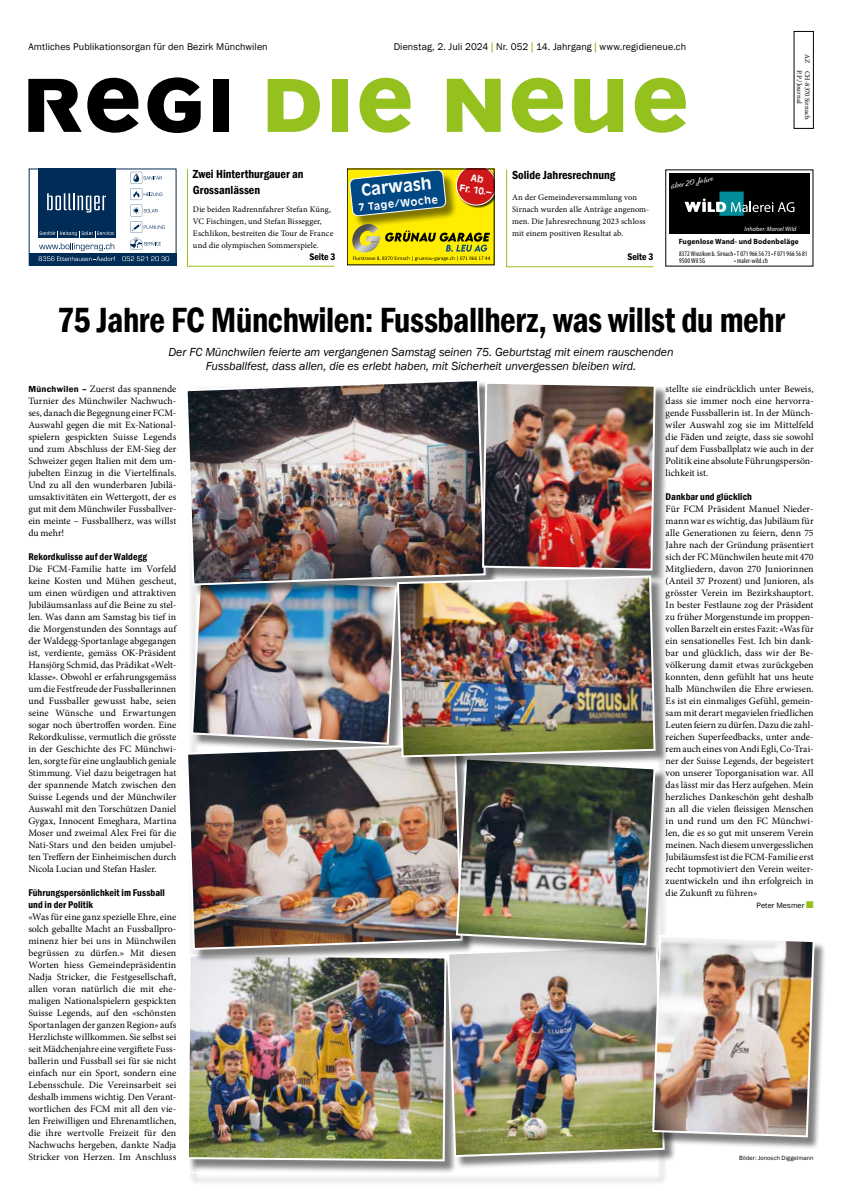
<style>
.page{position:relative;width:842px;height:1191px;background:#fff}
.page>*{position:absolute;margin:0;border:0;box-sizing:border-box;transform-origin:0 0}
.t1{font:600 condensed 36px "Franklin Gothic";letter-spacing:-.015em;color:#000;scale:.95 1}
.t2{font:700 16px "Antique Olive";color:#fff}
.t3{font:italic 12px/14px "Franklin Gothic";letter-spacing:-.01em;color:#000;text-align:center}
.t4{font:600 condensed 12px/16px "Franklin Gothic";color:#000}
.t5{font:10px "Franklin Gothic";letter-spacing:.01em;color:#000}
.t6{font:600 condensed 10px/12px "Franklin Gothic";letter-spacing:.005em;color:#000}
.t7{font:700 10px "Antique Olive";color:#fff}
.t8{font:9.8px/12px "Minion Pro";color:#000;text-align:justify}
.t9{font:600 condensed 9.8px "Franklin Gothic";color:#000}
.t10{font:9.4px "Alisha";color:#fff}
.t11{font:700 9.3px/11.2px "Antique Olive";color:#fff;text-align:center}
.t12{font:8.5px/12px "Minion Pro";letter-spacing:.01em;color:#000}
.t13{font:8px "Franklin Gothic";letter-spacing:.005em;color:#000}
.t14{font:700 7.6px "Myriad Pro";letter-spacing:.015em;color:#000}
.t15{font:condensed 7.1px "Myriad Pro";letter-spacing:.015em;color:#000}
.t16{font:condensed 7px "Myriad Pro";letter-spacing:.015em;color:#000}
.t17{font:7px "Minion Pro";letter-spacing:.005em;color:#000}
.t18{font:6.3px "Franklin Gothic";letter-spacing:.01em;color:#000}
.t19{font:italic 6.3px "Myriad Pro";letter-spacing:.015em;color:#fff}
.s1{font-family:"Frutiger LT Pro";font-weight:700;color:#95c11f}
.s2{font-family:"Franklin Gothic";font-weight:600;font-size:9px}
.s3{color:#95c11f}
</style>
<div class="page">
<svg style="left:28px;top:78px;width:111px;height:55px"></svg>
<svg style="left:147px;top:77px;width:54px;height:56px"></svg>
<div style="left:213px;top:79px;width:16px;height:53px;background:#000"></div>
<svg style="left:268px;top:79px;width:52px;height:53px"></svg>
<div style="left:332px;top:79px;width:16px;height:53px;background:#95c11f"></div>
<svg style="left:359px;top:78px;width:52px;height:55px"></svg>
<svg style="left:447px;top:79px;width:54px;height:53px"></svg>
<svg style="left:512px;top:78px;width:51px;height:55px"></svg>
<svg style="left:574px;top:79px;width:49px;height:54px"></svg>
<svg style="left:635px;top:78px;width:51px;height:55px"></svg>
<div style="left:794px;top:31px;width:20px;height:98px;border:1px solid #000"></div>
<div style="left:29px;top:253px;width:147px;height:12px;background:#002c57"></div>
<svg style="left:130px;top:172px;width:35px;height:77px"></svg>
<div style="left:38px;top:169px;width:77px;height:69px;background:#002c57"></div>
<svg style="left:47px;top:193px;width:59px;height:19px"></svg>
<svg style="left:39px;top:231px;width:76px;height:30px"></svg>
<svg style="left:122px;top:256px;width:55px;height:10px"></svg>
<div style="left:29px;top:169px;width:147px;height:96px;border:1px solid #002c58"></div>
<svg style="left:506px;top:169px;width:148px;height:98px"></svg>
<svg style="left:187px;top:169px;width:148px;height:98px"></svg>
<div style="left:347px;top:169px;width:147px;height:96px;background:#ffed00"></div>
<div style="left:457px;top:169px;width:37px;height:40px;background:#000;opacity:.75"></div>
<svg style="left:458px;top:171px;width:34px;height:35px"></svg>
<div style="left:351px;top:171px;width:107px;height:57px;background:#000;opacity:.5"></div>
<svg style="left:349px;top:171px;width:97px;height:45px;background:#316673"></svg>
<svg style="left:351px;top:224px;width:139px;height:37px"></svg>
<div style="left:669px;top:173px;width:141px;height:61px;background:#000"></div>
<div style="left:719px;top:192px;width:25px;height:24px;background:#008d98"></div>
<svg style="left:684px;top:198px;width:110px;height:14px"></svg>
<div style="left:189px;top:956px;width:270px;height:217px;background:#000;opacity:.5"></div>
<img style="left:188px;top:962px;width:259px;height:200px">
<img style="left:191px;top:598px;width:205px;height:144px">
<div style="left:449px;top:947px;width:228px;height:222px;background:#000;opacity:.5"></div>
<svg style="left:446px;top:962px;width:220px;height:196px;background:#9b9d7d"></svg>
<div style="left:187px;top:381px;width:311px;height:217px;background:#000;opacity:.5"></div>
<img style="left:187px;top:381px;width:297px;height:205px">
<div style="left:188px;top:745px;width:287px;height:217px;background:#000;opacity:.5"></div>
<img style="left:188px;top:742px;width:267px;height:209px">
<div style="left:484px;top:383px;width:184px;height:200px;background:#000;opacity:.5"></div>
<img style="left:481px;top:381px;width:176px;height:190px">
<div style="left:399px;top:577px;width:269px;height:193px;background:#000;opacity:.5"></div>
<img style="left:396px;top:574px;width:261px;height:184px">
<div style="left:654px;top:936px;width:173px;height:213px;background:#000;opacity:.5"></div>
<img style="left:455px;top:756px;width:361px;height:382px">
<p class="t5" style="left:28px;top:40px;width:241px">Amtliches Publikationsorgan für den Bezirk Münchwilen</p>
<p class="t5" style="left:394px;top:40px;width:294px">Dienstag, 2. Juli 2024 <span class="s1">|</span> Nr. 052 <span class="s1">|</span> 14. Jahrgang <span class="s1">|</span> www.regidieneue.ch</p>
<p class="t17" style="left:812px;top:54px;width:11px;rotate:90deg">AZ</p>
<p class="t17" style="left:804px;top:70px;width:35px;rotate:90deg">P.P./Journal</p>
<p class="t17" style="left:812px;top:71px;width:51px;rotate:90deg">CH-8370 Sirnach</p>
<p class="t4" style="left:193px;top:166px;width:112px">Zwei Hinterthurgauer an<br>Grossanlässen</p>
<p class="t12" style="left:193px;top:203px;width:142px">Die beiden Radrennfahrer Stefan Küng, VC Fischingen, und Stefan Bissegger, Eschlikon, bestreiten die Tour de France und die olympischen Sommerspiele.</p>
<p class="t9" style="left:309px;top:250px;width:27px">Seite 3</p>
<h2 class="t2" style="left:361px;top:180px;width:72px;rotate:-6deg">Carwash</h2>
<p class="t7" style="left:358px;top:201px;width:81px;rotate:-6deg">7 Tage/Woche</p>
<p class="t11" style="left:462px;top:170px;width:34px;rotate:8deg">Ab<br>Fr. 10.–</p>
<p class="t4" style="left:512px;top:167px;width:105px">Solide Jahresrechnung</p>
<p class="t12" style="left:512px;top:191px;width:139px">An der Gemeindeversammlung von Sirnach wurden alle Anträge angenom&shy;men. Die Jahresrechnung 2023 schloss mit einem positiven Resultat ab.</p>
<p class="t9" style="left:627px;top:250px;width:27px">Seite 3</p>
<p class="t10" style="left:670px;top:180px;width:44px;rotate:-11deg">über 20 Jahre</p>
<p class="t19" style="left:745px;top:225px;width:53px">Inhaber: Marcel Wild</p>
<p class="t16" style="left:679px;top:250px;width:130px">8372 Wiezikon b. Sirnach • T 071 966 56 73 • F 071 966 56 81</p>
<p class="t15" style="left:679px;top:257px;width:28px">9500 Wil SG</p>
<p class="t15" style="left:734px;top:257px;width:35px">• maler-wild.ch</p>
<p class="t14" style="left:679px;top:237px;width:121px">Fugenlose Wand- und Bodenbeläge</p>
<h1 class="t1" style="left:57px;top:296px;width:767px">75 Jahre FC Münchwilen: Fussballherz, was willst du mehr</h1>
<p class="t3" style="left:168px;top:345px;width:507px">Der FC Münchwilen feierte am vergangenen Samstag seinen 75. Geburtstag mit einem rauschenden<br>Fussballfest, dass allen, die es erlebt haben, mit Sicherheit unvergessen bleiben wird.</p>
<p class="t8" style="left:28px;top:383px;width:149px"><span class="s2">Münchwilen –</span> Zuerst das spannende Turnier des Münchwiler Nachwuch&shy;ses, danach die Begegnung einer FCM-Auswahl gegen die mit Ex-National&shy;spielern gespickten Suisse Legends und zum Abschluss der EM-Sieg der Schweizer gegen Italien mit dem um&shy;jubelten Einzug in die Viertelfinals.<br>Und zu all den wunderbaren Jubilä&shy;umsaktivitäten ein Wettergott, der es gut mit dem Münchwiler Fussballver&shy;ein meinte – Fussballherz, was willst du mehr!</p>
<p class="t6" style="left:28px;top:550px;width:120px">Rekordkulisse auf der Waldegg</p>
<p class="t8" style="left:28px;top:563px;width:149px">Die FCM-Familie hatte im Vorfeld keine Kosten und Mühen gescheut, um einen würdigen und attraktiven Jubiläumsanlass auf die Beine zu stel&shy;len. Was dann am Samstag bis tief in die Morgenstunden des Sonntags auf der Waldegg-Sportanlage abgegangen ist, verdiente, gemäss OK-Präsident Hansjörg Schmid, das Prädikat «Welt&shy;klasse». Obwohl er erfahrungsgemäss um die Festfreude der Fussballerinnen und Fussballer gewusst habe, seien seine Wünsche und Erwartungen sogar noch übertroffen worden. Eine Rekordkulisse, vermutlich die grösste in der Geschichte des FC Münchwi&shy;len, sorgte für eine unglaublich geniale Stimmung. Viel dazu beigetragen hat der spannende Match zwischen den Suisse Legends und der Münchwiler Auswahl mit den Torschützen Daniel Gygax, Innocent Emeghara, Martina Moser und zweimal Alex Frei für die Nati-Stars und den beiden umjubel&shy;ten Treffern der Einheimischen durch Nicola Lucian und Stefan Hasler.</p>
<p class="t6" style="left:28px;top:886px;width:138px">Führungspersönlichkeit im Fussball und in der Politik</p>
<p class="t8" style="left:28px;top:911px;width:149px">«Was für eine ganz spezielle Ehre, eine solch geballte Macht an Fussballpro&shy;minenz hier bei uns in Münchwilen begrüssen zu dürfen.» Mit diesen Worten hiess Gemeindepräsidentin Nadja Stricker, die Festgesellschaft, allen voran natürlich die mit ehe&shy;maligen Nationalspielern gespickten Suisse Legends, auf den «schönsten Sportanlagen der ganzen Region» aufs Herzlichste willkommen. Sie selbst sei seit Mädchenjahre eine vergiftete Fuss&shy;ballerin und Fussball sei für sie nicht einfach nur ein Sport, sondern eine Lebensschule. Die Vereinsarbeit sei deshalb immens wichtig. Den Verant&shy;wortlichen des FCM mit all den vie&shy;len Freiwilligen und Ehrenamtlichen, die ihre wertvolle Freizeit für den Nachwuchs hergeben, dankte Nadja Stricker von Herzen. Im Anschluss</p>
<p class="t8" style="left:666px;top:383px;width:149px">stellte sie eindrücklich unter Beweis, dass sie immer noch eine hervorra&shy;gende Fussballerin ist. In der Münch&shy;wiler Auswahl zog sie im Mittelfeld die Fäden und zeigte, dass sie sowohl auf dem Fussballplatz wie auch in der Politik eine absolute Führungspersön&shy;lichkeit ist.</p>
<p class="t6" style="left:666px;top:490px;width:88px">Dankbar und glücklich</p>
<p class="t8" style="left:666px;top:503px;width:149px">Für FCM Präsident Manuel Nieder&shy;mann war es wichtig, das Jubiläum für alle Generationen zu feiern, denn 75<br>Jahre nach der Gründung präsentiert sich der FC Münchwilen heute mit 470<br>Mitgliedern, davon 270 Juniorinnen (Anteil 37 Prozent) und Junioren, als grösster Verein im Bezirkshauptort.<br>In bester Festlaune zog der Präsident zu früher Morgenstunde im proppen&shy;vollen Barzelt ein erstes Fazit: «Was für ein sensationelles Fest. Ich bin dank&shy;bar und glücklich, dass wir der Be&shy;völkerung damit etwas zurückgeben konnten, denn gefühlt hat uns heute halb Münchwilen die Ehre erwiesen.<br>Es ist ein einmaliges Gefühl, gemein&shy;sam mit derart megavielen friedlichen Leuten feiern zu dürfen. Dazu die zahl&shy;reichen Superfeedbacks, unter ande&shy;rem auch eines von Andi Egli, Co-Trai&shy;ner der Suisse Legends, der begeistert von unserer Toporganisation war. All das lässt mir das Herz aufgehen. Mein herzliches Dankeschön geht deshalb an all die vielen fleissigen Menschen in und rund um den FC Münchwi&shy;len, die es so gut mit unserem Verein meinen. Nach diesem unvergesslichen Jubiläumsfest ist die FCM-Familie erst recht topmotiviert den Verein weiter&shy;zuentwickeln und ihn erfolgreich in die Zukunft zu führen»</p>
<p class="t13" style="left:756px;top:900px;width:59px">Peter Mesmer <span class="s3">■</span></p>
<p class="t18" style="left:739px;top:1154px;width:76px">Bilder: Jonosch Diggelmann</p>
</div>
